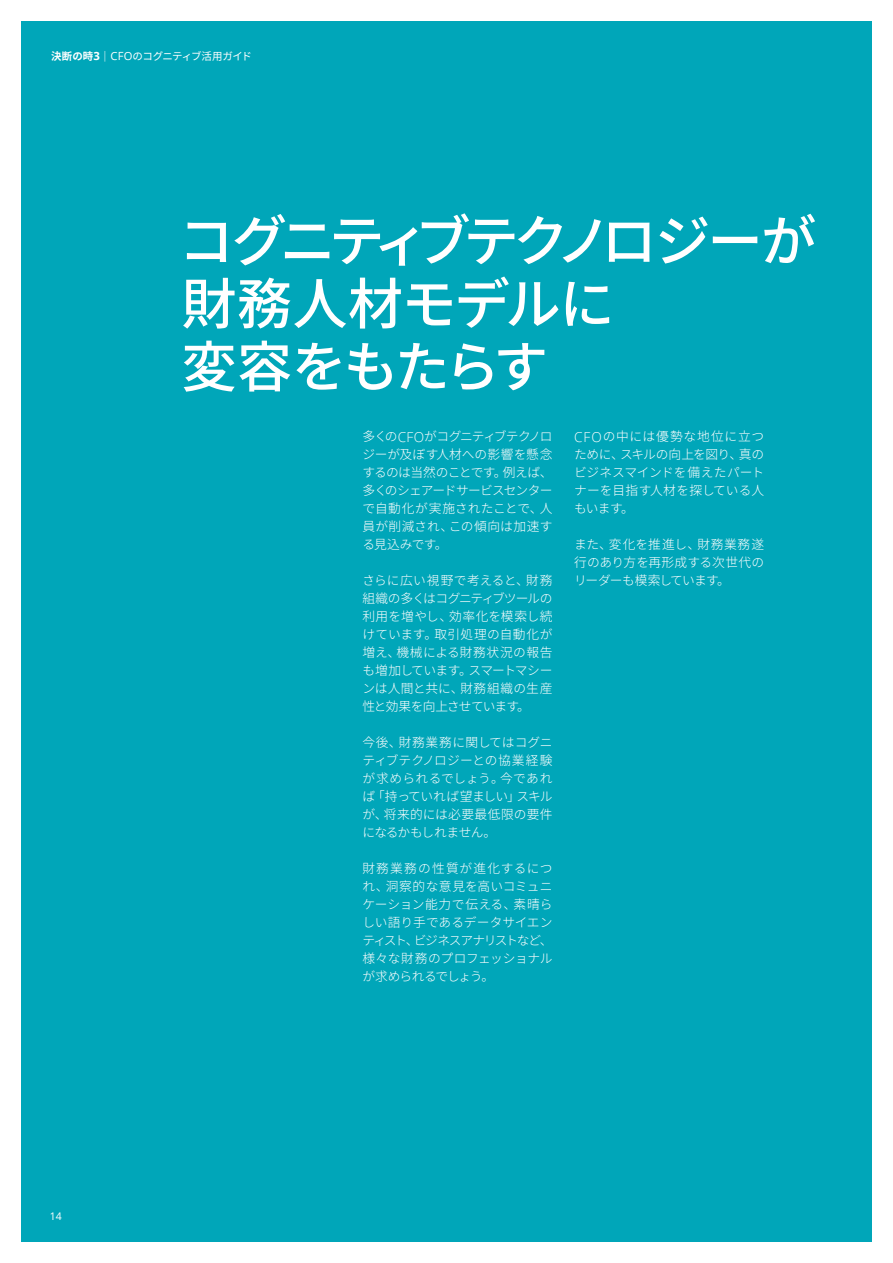
<style>
.page{position:relative;width:893px;height:1263px;background:#fff}
.page>*{position:absolute;margin:0;border:0;box-sizing:border-box;transform-origin:0 0}
.t1{font:500 55.5px/63px "Noto Sans JP";letter-spacing:-.07em;color:#fff}
.t2{font:300 12.75px/18px "Noto Sans JP";letter-spacing:-.02em;color:#fff;text-align:justify}
.t3{font:10.5px "Noto Sans JP";letter-spacing:-.065em;color:#fff}
.t4{font:10.5px "Open Sans";color:#fff}
.s1{font-weight:700}
.s2{font-family:"Open Sans";font-weight:700;font-size:11.4px}
.s3{font-family:"Open Sans";font-weight:300}
.s4{font-family:"Open Sans";font-size:11.25px}
.s5{font-family:"Open Sans";font-size:13.65px}
</style>
<div class="page">
<div style="left:21px;top:21px;width:851px;height:1221px;background:#00a6b9"></div>
<p class="t3" style="left:51px;top:50px;width:203px"><span class="s1">決断の時</span><span class="s2">3</span> <span class="s3">|</span> <span class="s4">CFO</span>のコグニティブ活用ガイド</p>
<p class="t4" style="left:50px;top:1209px;width:13px">14</p>
<h1 class="t1" style="left:178px;top:211px;width:639px">コグニティブテクノロジーが財務人材モデルに<br>変容をもたらす</h1>
<p class="t2" style="left:362px;top:428px;width:192px">多くの<span class="s5">CFO</span>がコグニティブテクノロジーが及ぼす人材への影響を懸念するのは当然のことです。例えば、多くのシェアードサービスセンターで自動化が実施されたことで、人員が削減され、この傾向は加速する見込みです。</p>
<p class="t2" style="left:362px;top:572px;width:192px">さらに広い視野で考えると、財務組織の多くはコグニティブツールの利用を増やし、効率化を模索し続けています。取引処理の自動化が増え、機械による財務状況の報告も増加しています。スマートマシーンは人間と共に、財務組織の生産性と効果を向上させています。</p>
<p class="t2" style="left:362px;top:734px;width:192px">今後、財務業務に関してはコグニティブテクノロジーとの協業経験が求められるでしょう。今であれば「持っていれば望ましい」スキルが、将来的には必要最低限の要件になるかもしれません。</p>
<p class="t2" style="left:362px;top:860px;width:192px">財務業務の性質が進化するにつれ、洞察的な意見を高いコミュニケーション能力で伝える、素晴らしい語り手であるデータサイエンティスト、ビジネスアナリストなど、様々な財務のプロフェッショナルが求められるでしょう。</p>
<p class="t2" style="left:574px;top:428px;width:192px"><span class="s5">CFO</span>の中には優勢な地位に立つために、スキルの向上を図り、真のビジネスマインドを備えたパートナーを目指す人材を探している人もいます。</p>
<p class="t2" style="left:574px;top:536px;width:192px">また、変化を推進し、財務業務遂行のあり方を再形成する次世代のリーダーも模索しています。</p>
</div>
